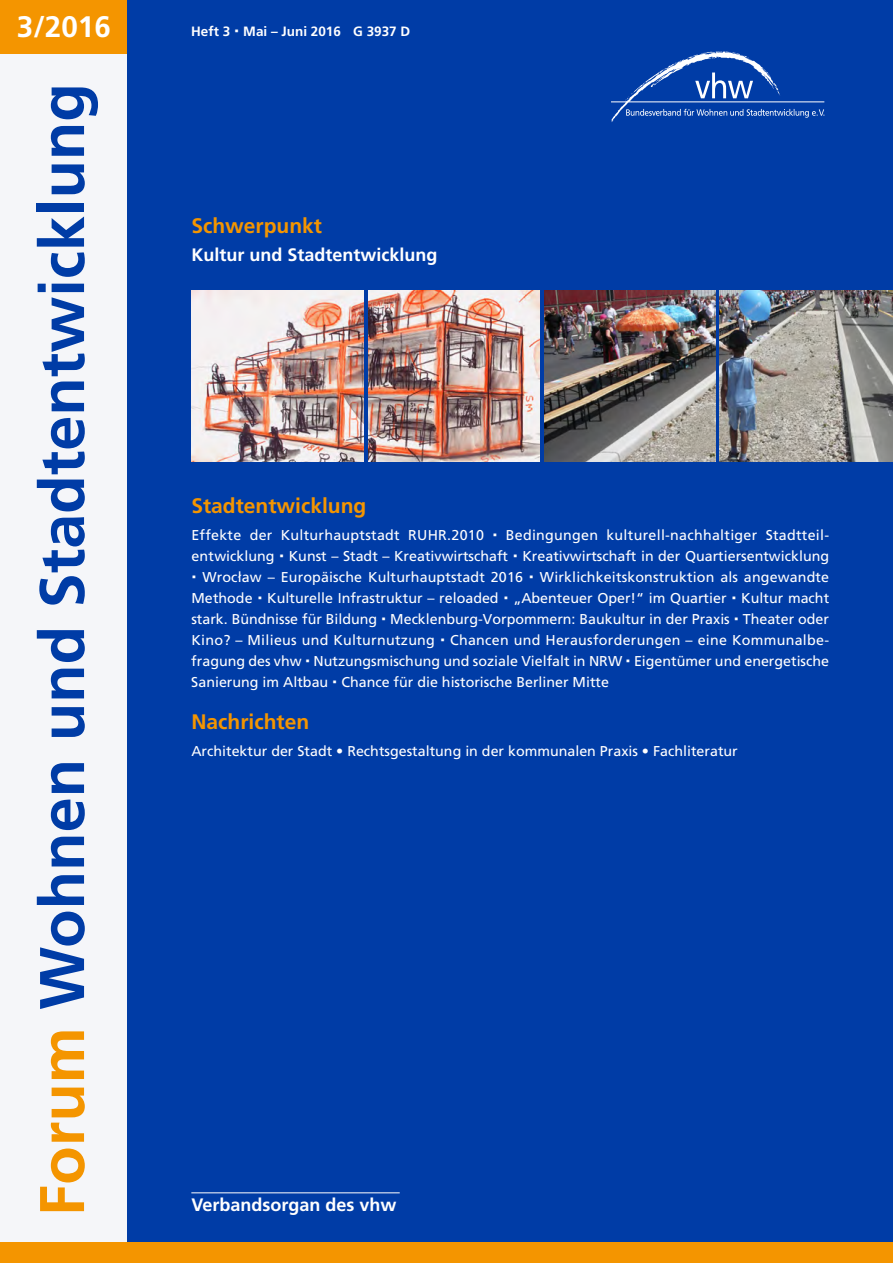
<style>
.page{position:relative;width:893px;height:1263px;background:#fff}
.page>*{position:absolute;margin:0;border:0;box-sizing:border-box;transform-origin:0 0}
.t1{font:700 63px "Frutiger";color:#003ca6}
.t2{font:700 29.7px "Frutiger";color:#fff}
.t3{font:700 21px "Frutiger CE";color:#f49500}
.t4{font:700 18px "Frutiger CE";color:#fff}
.t5{font:700 18px "Frutiger";color:#fff}
.t6{font:14.25px "Frutiger CE";color:#fff}
.t7{font:14.25px "Frutiger CE";letter-spacing:.02em;color:#fff}
.t8{font:700 13.5px "Frutiger";color:#fff}
.s1{color:#f49500}
</style>
<div class="page">
<div style="left:0;top:0;width:151px;height:1263px;background:#f5f6f9"></div>
<div style="left:0;top:0;width:130px;height:53px;background:#f49500"></div>
<div style="left:127px;top:0;width:766px;height:1259px;background:#003ca6"></div>
<svg style="left:611px;top:51px;width:213px;height:71px"></svg>
<div style="left:0;top:1243px;width:893px;height:20px;background:#f49500"></div>
<hr style="left:191px;top:1192px;width:209px;height:1px;background:#fff">
<img style="left:368px;top:290px;width:171px;height:172px">
<img style="left:544px;top:290px;width:171px;height:172px">
<img style="left:720px;top:290px;width:173px;height:172px">
<img style="left:192px;top:290px;width:172px;height:172px">
<h2 class="t2" style="left:17px;top:9px;width:95px">3/2016</h2>
<h1 class="t1" style="left:25px;top:1216px;width:1135px;rotate:-90deg"><span class="s1">Forum</span> Wohnen und Stadtentwicklung</h1>
<p class="t8" style="left:191px;top:24px;width:221px">Heft 3 Mai – Juni 2016 G 3937 D</p>
<h3 class="t3" style="left:191px;top:213px;width:132px">Schwerpunkt</h3>
<p class="t4" style="left:191px;top:244px;width:248px">Kultur und Stadtentwicklung</p>
<h3 class="t3" style="left:191px;top:493px;width:177px">Stadtentwicklung</h3>
<p class="t7" style="left:191px;top:527px;width:294px">Effekte der Kulturhauptstadt RUHR.2010</p>
<p class="t7" style="left:506px;top:527px;width:325px">Bedingungen kulturell-nachhaltiger Stadtteil-</p>
<p class="t6" style="left:191px;top:548px;width:639px">entwicklung Kunst – Stadt – Kreativwirtschaft Kreativwirtschaft in der Quartiersentwicklung</p>
<p class="t6" style="left:202px;top:569px;width:628px">Wrocław – Europäische Kulturhauptstadt 2016 Wirklichkeitskonstruktion als angewandte</p>
<p class="t6" style="left:191px;top:590px;width:639px">Methode Kulturelle Infrastruktur – reloaded „Abenteuer Oper!“ im Quartier Kultur macht</p>
<p class="t6" style="left:191px;top:611px;width:639px">stark. Bündnisse für Bildung Mecklenburg-Vorpommern: Baukultur in der Praxis Theater oder</p>
<p class="t7" style="left:191px;top:632px;width:639px">Kino? – Milieus und Kulturnutzung Chancen und Herausforderungen – eine Kommunalbe-</p>
<p class="t6" style="left:191px;top:653px;width:639px">fragung des vhw Nutzungsmischung und soziale Vielfalt in NRW Eigentümer und energetische</p>
<p class="t6" style="left:191px;top:674px;width:419px">Sanierung im Altbau Chance für die historische Berliner Mitte</p>
<h3 class="t3" style="left:191px;top:709px;width:119px">Nachrichten</h3>
<p class="t6" style="left:191px;top:743px;width:548px">Architektur der Stadt • Rechtsgestaltung in der kommunalen Praxis • Fachliteratur</p>
<p class="t5" style="left:191px;top:1194px;width:207px">Verbandsorgan des vhw</p>
</div>
